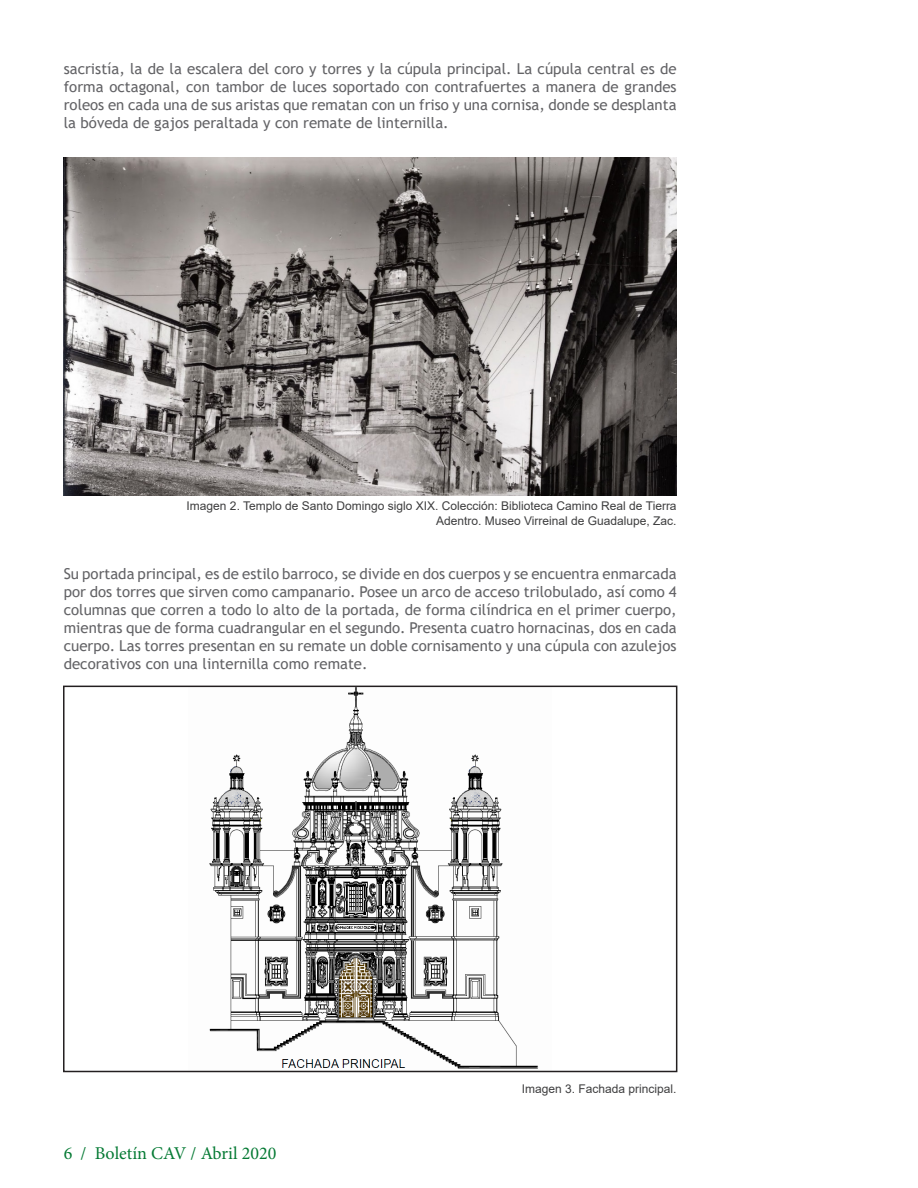
<style>
.page{position:relative;width:918px;height:1188px;background:#fff}
.page>*{position:absolute;margin:0;border:0;box-sizing:border-box;transform-origin:0 0}
.t1{font:18px "Minion Pro";color:#057a34}
.texti_geberal{font:15px/18px "Trebuchet MS";color:#636366;text-align:justify}
.Pie_de_foto{font:12px/14.4px "Arial";color:#3e3e3f;text-align:right}
</style>
<div class="page">
<img style="left:64px;top:157px;width:613px;height:338px">
<img style="left:209px;top:689px;width:329px;height:380px">
<div style="left:63px;top:686px;width:614px;height:386px;border:2px solid #231f20"></div>
<p class="texti_geberal" style="left:64px;top:60px;width:614px">sacristía, la de la escalera del coro y torres y la cúpula principal. La cúpula central es de forma octagonal, con tambor de luces soportado con contrafuertes a manera de grandes roleos en cada una de sus aristas que rematan con un friso y una cornisa, donde se desplanta la bóveda de gajos peraltada y con remate de linternilla.</p>
<p class="Pie_de_foto" style="left:187px;top:499px;width:492px">Imagen 2. Templo de Santo Domingo siglo XIX. Colección: Biblioteca Camino Real de Tierra<br>Adentro. Museo Virreinal de Guadalupe, Zac.</p>
<p class="texti_geberal" style="left:64px;top:565px;width:614px">Su portada principal, es de estilo barroco, se divide en dos cuerpos y se encuentra enmarcada por dos torres que sirven como campanario. Posee un arco de acceso trilobulado, así como 4 columnas que corren a todo lo alto de la portada, de forma cilíndrica en el primer cuerpo, mientras que de forma cuadrangular en el segundo. Presenta cuatro hornacinas, dos en cada cuerpo. Las torres presentan en su remate un doble cornisamento y una cúpula con azulejos decorativos con una linternilla como remate.</p>
<p class="t1" style="left:64px;top:1141px;width:214px">6 / Boletín CAV / Abril 2020</p>
<p class="Pie_de_foto" style="left:522px;top:1081px;width:156px">Imagen 3. Fachada principal.</p>
</div>
